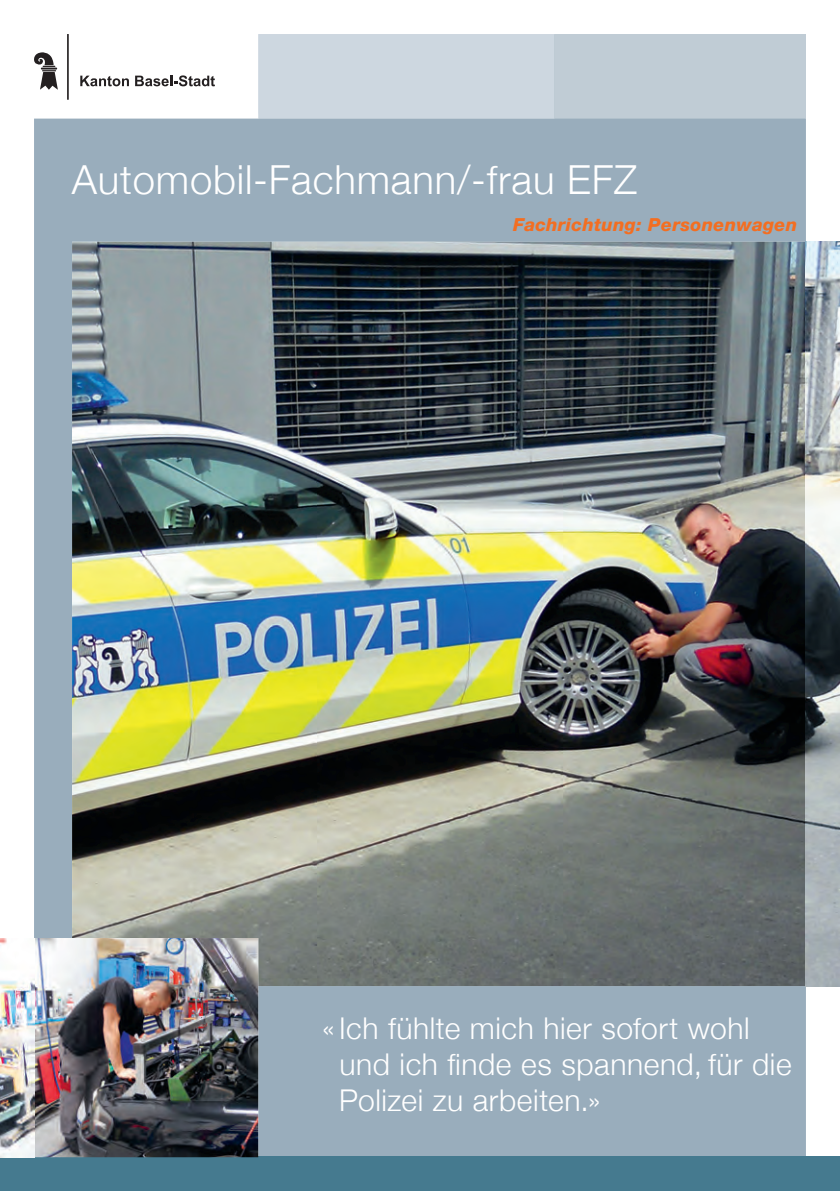
<style>
.page{position:relative;width:840px;height:1191px;background:#fff}
.page>*{position:absolute;margin:0;border:0;box-sizing:border-box;transform-origin:0 0}
.t1{font:300 40px "Helvetica Neue";letter-spacing:.02em;color:#fff}
.t2{font:300 30px/36px "Helvetica Neue";letter-spacing:.02em;color:#fff}
.t3{font:italic 800 18px "Helvetica Neue";letter-spacing:.02em;color:#f36e21}
</style>
<div class="page">
<div style="left:34px;top:119px;width:771px;height:1038px;background:#99adbc"></div>
<svg style="left:258px;top:34px;width:547px;height:85px;background:#c6d1da"></svg>
<div style="left:0;top:1157px;width:839px;height:34px;background:#457a8f"></div>
<svg style="left:67px;top:34px;width:2px;height:66px"></svg>
<svg style="left:34px;top:52px;width:24px;height:38px"></svg>
<svg style="left:80px;top:76px;width:49px;height:10px"></svg>
<svg style="left:135px;top:75px;width:80px;height:11px"></svg>
<img style="left:72px;top:242px;width:733px;height:744px">
<img style="left:34px;top:938px;width:224px;height:219px">
<img style="left:0;top:938px;width:34px;height:219px">
<img style="left:805px;top:242px;width:34px;height:744px">
<h1 class="t1" style="left:72px;top:147px;width:566px">Automobil-Fachmann/-frau EFZ</h1>
<p class="t3" style="left:513px;top:213px;width:285px">Fachrichtung: Personenwagen</p>
<p class="t2" style="left:339px;top:1008px;width:453px;text-indent:-17px">« Ich fühlte mich hier sofort wohl und ich finde es spannend, für die<br>Polizei zu arbeiten.»</p>
</div>
